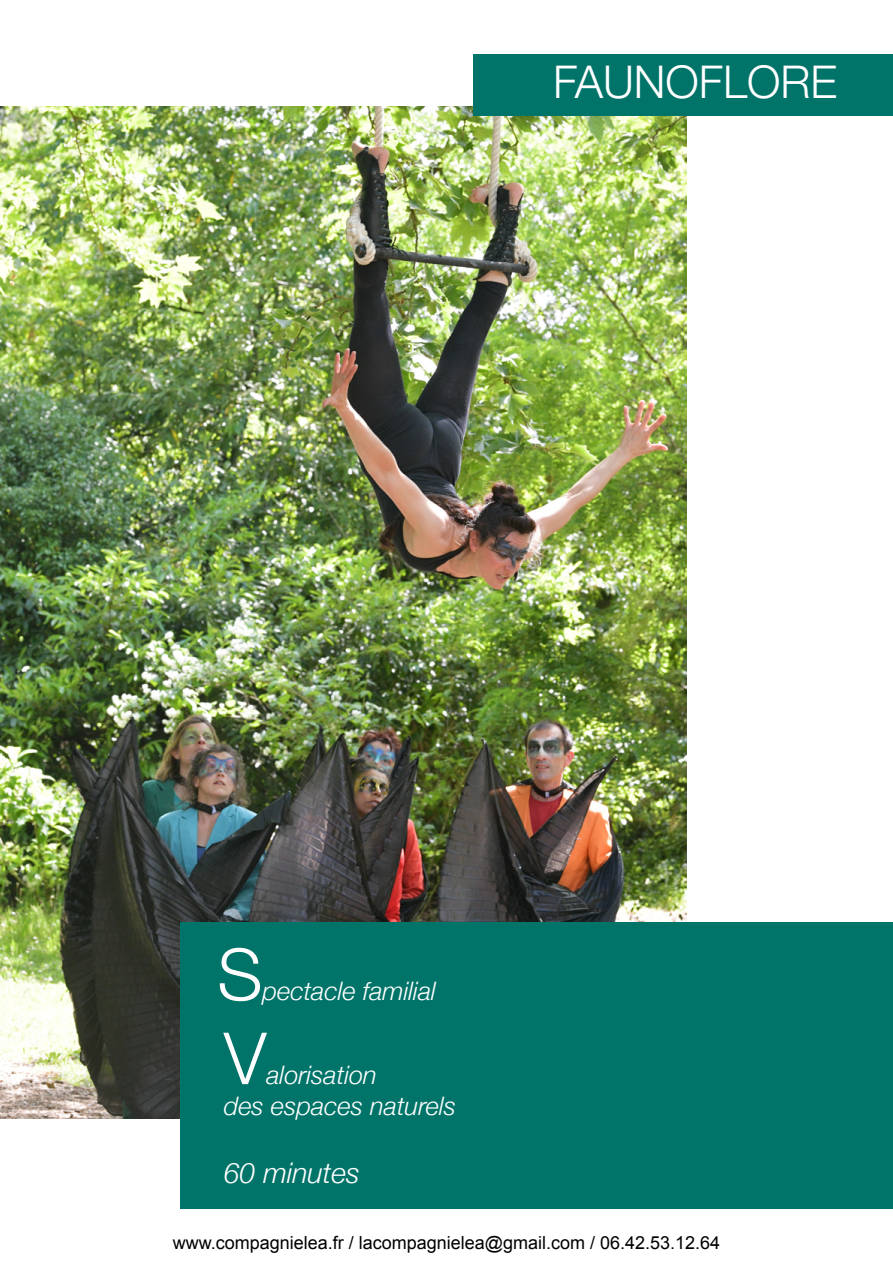
<style>
.page{position:relative;width:893px;height:1263px;background:#fff}
.page>*{position:absolute;margin:0;border:0;box-sizing:border-box;transform-origin:0 0}
.t1{font:300 72px "Helvetica Neue";color:#fff}
.t2{font:300 45px "Helvetica Neue";color:#fff}
.t3{font:italic 300 28.5px "Helvetica Neue";color:#fff}
.t4{font:italic 300 25.5px/30.6px "Helvetica Neue";color:#fff}
.t5{font:18px "Arial";color:#000}
</style>
<div class="page">
<img style="left:0;top:107px;width:687px;height:1011px">
<div style="left:181px;top:922px;width:712px;height:287px;background:#007469"></div>
<div style="left:474px;top:54px;width:419px;height:61px;background:#007469"></div>
<h2 class="t2" style="left:553px;top:46px;width:54px">FAUNO</h2>
<h2 class="t2" style="left:699px;top:46px;width:53px">FLORE</h2>
<h1 class="t1" style="left:217px;top:916px;width:47px">S</h1>
<h3 class="t4" style="left:263px;top:974px;width:175px">pectacle familial</h3>
<h1 class="t1" style="left:224px;top:1000px;width:44px">V</h1>
<h3 class="t4" style="left:224px;top:1058px;width:234px;text-indent:43px">alorisation<br>des espaces naturels</h3>
<h3 class="t3" style="left:224px;top:1150px;width:138px">60 minutes</h3>
<p class="t5" style="left:173px;top:1231px;width:549px">www.compagnielea.fr / lacompagnielea@gmail.com / 06.42.53.12.64</p>
</div>
